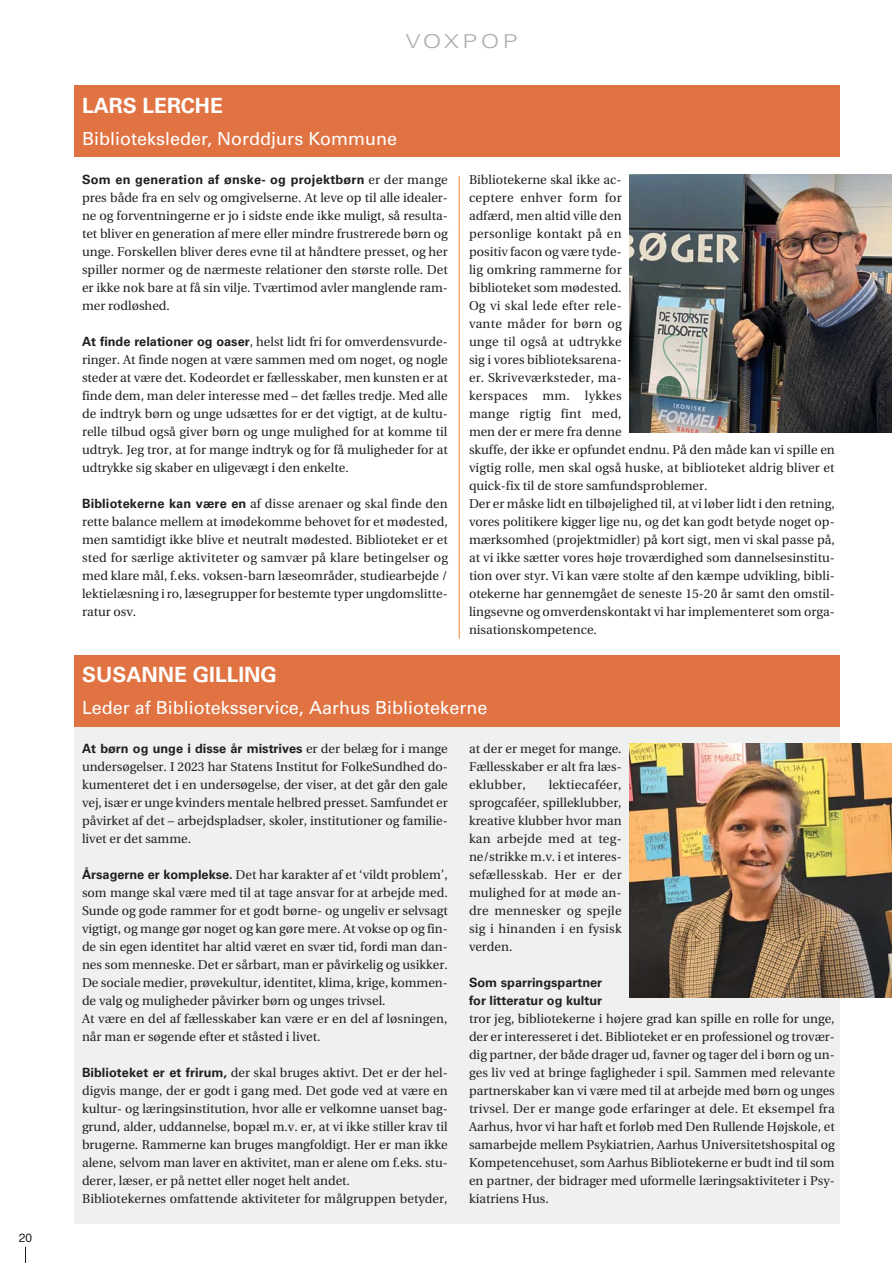
<style>
.page{position:relative;width:893px;height:1263px;background:#fff}
.page>*{position:absolute;margin:0;border:0;box-sizing:border-box;transform-origin:0 0}
.t1{font:700 21px "Univers LT Std";color:#fff}
.t2{font:300 19.2px "Univers LT Std";letter-spacing:.15em;color:#abadb0;scale:1.25 1}
.t3{font:18px "Univers LT Std";color:#fff}
.t4{font:12.75px/18px "Utopia";color:#231f20;text-align:justify}
.t5{font:700 12.75px/18px "Univers LT Std";color:#231f20}
.t6{font:700 12.75px "Univers LT Std";letter-spacing:.02em;color:#231f20}
.t7{font:12px "Helvetica";color:#231f20}
.s1{font-family:"Utopia";font-weight:400}
.s2{font-family:"Univers LT Std";font-weight:700}
</style>
<div class="page">
<svg style="left:25px;top:1247px;width:1px;height:16px"></svg>
<hr style="left:459px;top:176px;width:1px;height:463px;background:#f18237">
<div style="left:75px;top:655px;width:765px;height:568px;background:#eff0f0"></div>
<div style="left:75px;top:655px;width:765px;height:72px;background:#e17342"></div>
<img style="left:629px;top:744px;width:262px;height:253px">
<div style="left:75px;top:85px;width:765px;height:72px;background:#e17342"></div>
<img style="left:629px;top:175px;width:262px;height:258px">
<p class="t7" style="left:19px;top:1229px;width:15px">20</p>
<h2 class="t2" style="left:406px;top:30px;width:91px">VOXPOP</h2>
<h1 class="t1" style="left:82px;top:98px;width:142px">LARS LERCHE</h1>
<h3 class="t3" style="left:82px;top:133px;width:317px">Biblioteksleder, Norddjurs Kommune</h3>
<p class="t6" style="left:82px;top:175px;width:367px">Som en generation af ønske- og projektbørn <span class="s1">er der mange</span></p>
<p class="t4" style="left:82px;top:189px;width:367px">pres både fra en selv og omgivelserne. At leve op til alle idealer&shy;ne og forventningerne er jo i sidste ende ikke muligt, så resulta&shy;tet bliver en generation af mere eller mindre frustrerede børn og unge. Forskellen bliver deres evne til at håndtere presset, og her spiller normer og de nærmeste relationer den største rolle. Det er ikke nok bare at få sin vilje. Tværtimod avler manglende ram&shy;mer rodløshed.</p>
<p class="t4" style="left:82px;top:333px;width:367px"><span class="s2">At finde relationer og oaser</span>, helst lidt fri for omverdensvurde&shy;ringer. At finde nogen at være sammen med om noget, og nogle steder at være det. Kodeordet er fællesskaber, men kunsten er at finde dem, man deler interesse med – det fælles tredje. Med alle de indtryk børn og unge udsættes for er det vigtigt, at de kultu&shy;relle tilbud også giver børn og unge mulighed for at komme til udtryk. Jeg tror, at for mange indtryk og for få muligheder for at udtrykke sig skaber en uligevægt i den enkelte.</p>
<p class="t4" style="left:82px;top:495px;width:367px"><span class="s2">Bibliotekerne kan være en</span> af disse arenaer og skal finde den rette balance mellem at imødekomme behovet for et mødested, men samtidigt ikke blive et neutralt mødested. Biblioteket er et sted for særlige aktiviteter og samvær på klare betingelser og med klare mål, f.eks. voksen-barn læseområder, studiearbejde / lektielæsning i ro, læsegrupper for bestemte typer ungdomslitte&shy;ratur osv.</p>
<h1 class="t1" style="left:82px;top:666px;width:196px">SUSANNE GILLING</h1>
<p class="t4" style="left:469px;top:171px;width:367px;text-align:left">Bibliotekerne skal ikke ac-<br>ceptere enhver form for<br>adfærd, men altid ville den<br>personlige kontakt på en<br>positiv facon og være tyde-<br>lig omkring rammerne for<br>biblioteket som mødested.<br>Og vi skal lede efter rele-<br>vante måder for børn og<br>unge til også at udtrykke<br>sig i vores biblioteksarena-<br>er. Skriveværksteder, ma-<br>kerspaces mm. lykkes<br>mange rigtig fint med,<br>men der er mere fra denne<br>skuffe, der ikke er opfundet endnu. På den måde kan vi spille en vigtig rolle, men skal også huske, at biblioteket aldrig bliver et quick-fix til de store samfundsproblemer.<br>Der er måske lidt en tilbøjelighed til, at vi løber lidt i den retning, vores politikere kigger lige nu, og det kan godt betyde noget op&shy;mærksomhed (projektmidler) på kort sigt, men vi skal passe på, at vi ikke sætter vores høje troværdighed som dannelsesinstitu&shy;tion over styr. Vi kan være stolte af den kæmpe udvikling, bibli&shy;otekerne har gennemgået de seneste 15-20 år samt den omstil&shy;lingsevne og omverdenskontakt vi har implementeret som orga&shy;nisationskompetence.</p>
<h3 class="t3" style="left:82px;top:701px;width:407px">Leder af Biblioteksservice, Aarhus Bibliotekerne</h3>
<p class="t5" style="left:82px;top:741px;width:367px">At børn og unge i disse år mistrives <span class="s1">er der belæg for i mange</span></p>
<p class="t4" style="left:82px;top:758px;width:367px">undersøgelser. I 2023 har Statens Institut for FolkeSundhed do&shy;kumenteret det i en undersøgelse, der viser, at det går den gale vej, især er unge kvinders mentale helbred presset. Samfundet er påvirket af det – arbejdspladser, skoler, institutioner og familie&shy;livet er det samme.</p>
<p class="t4" style="left:82px;top:866px;width:367px;text-align:left"><span class="s2">Årsagerne er komplekse.</span> Det har karakter af et ‘vildt problem’, som mange skal være med til at tage ansvar for at arbejde med.<br>Sunde og gode rammer for et godt børne- og ungeliv er selvsagt vigtigt, og mange gør noget og kan gøre mere. At vokse op og fin&shy;de sin egen identitet har altid været en svær tid, fordi man dan&shy;nes som menneske. Det er sårbart, man er påvirkelig og usikker.<br>De sociale medier, prøvekultur, identitet, klima, krige, kommen&shy;de valg og muligheder påvirker børn og unges trivsel.<br>At være en del af fællesskaber kan være er en del af løsningen, når man er søgende efter et ståsted i livet.</p>
<p class="t4" style="left:82px;top:1064px;width:367px;text-align:left"><span class="s2">Biblioteket er et frirum,</span> der skal bruges aktivt. Det er der hel&shy;digvis mange, der er godt i gang med. Det gode ved at være en kultur- og læringsinstitution, hvor alle er velkomne uanset bag&shy;grund, alder, uddannelse, bopæl m.v. er, at vi ikke stiller krav til brugerne. Rammerne kan bruges mangfoldigt. Her er man ikke alene, selvom man laver en aktivitet, man er alene om f.eks. stu&shy;derer, læser, er på nettet eller noget helt andet.<br>Bibliotekernes omfattende aktiviteter for målgruppen betyder,</p>
<p class="t4" style="left:469px;top:740px;width:154px">at der er meget for mange.<br>Fællesskaber er alt fra læs&shy;eklubber,</p>
<p class="t4" style="left:469px;top:776px;width:154px;text-indent:80px">lektiecaféer, sprogcaféer, spilleklubber, kreative klubber hvor man kan arbejde med at teg&shy;ne/strikke m.v. i et interes&shy;sefællesskab. Her er der mulighed for at møde an&shy;dre mennesker og spejle sig i hinanden i en fysisk verden.</p>
<p class="t5" style="left:469px;top:975px;width:135px">Som sparringspartner for litteratur og kultur</p>
<p class="t4" style="left:469px;top:1010px;width:367px">tror jeg, bibliotekerne i højere grad kan spille en rolle for unge, der er interesseret i det. Biblioteket er en professionel og trovær&shy;dig partner, der både drager ud, favner og tager del i børn og un&shy;ges liv ved at bringe fagligheder i spil. Sammen med relevante partnerskaber kan vi være med til at arbejde med børn og unges trivsel. Der er mange gode erfaringer at dele. Et eksempel fra Aarhus, hvor vi har haft et forløb med Den Rullende Højskole, et samarbejde mellem Psykiatrien, Aarhus Universitetshospital og Kompetencehuset, som Aarhus Bibliotekerne er budt ind til som en partner, der bidrager med uformelle læringsaktiviteter i Psy&shy;kiatriens Hus.</p>
</div>
